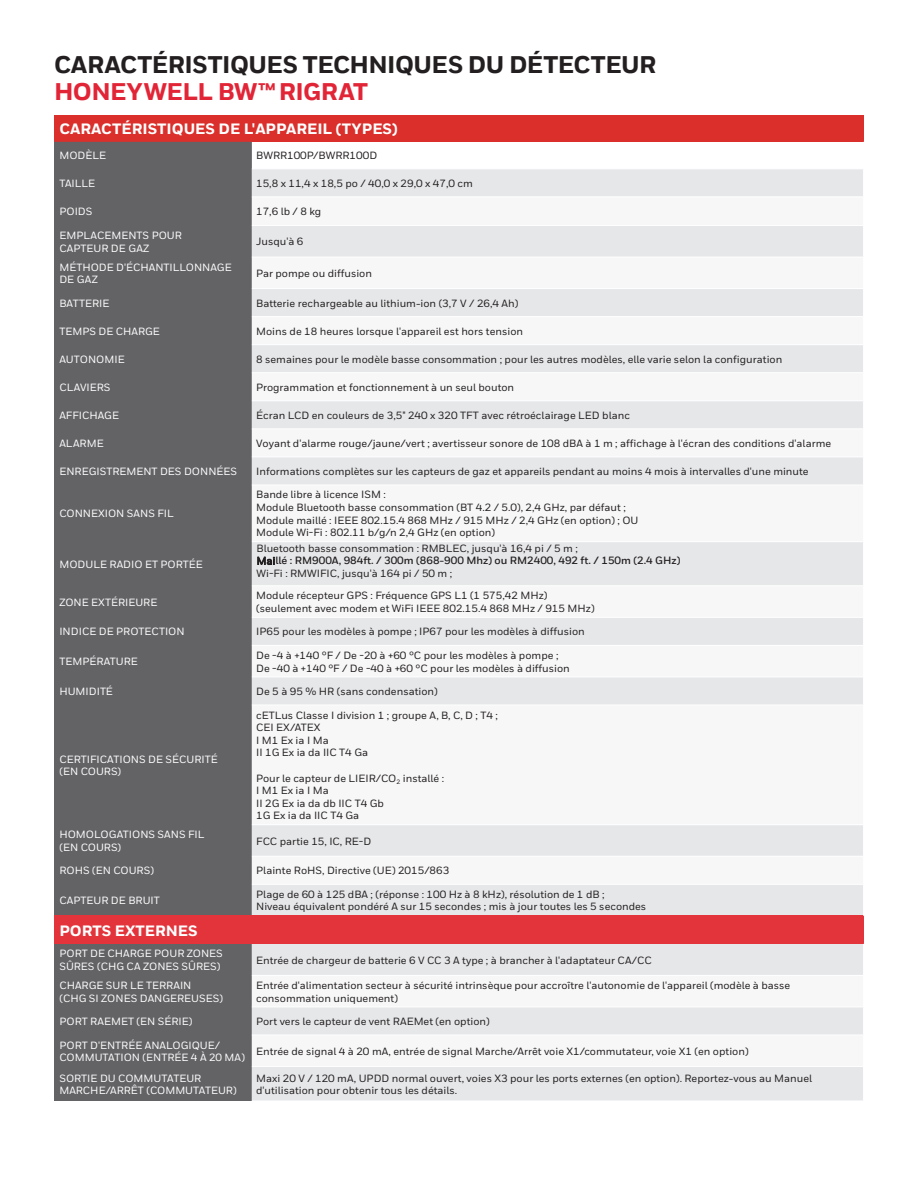
<style>
.page{position:relative;width:918px;height:1188px;background:#fff}
.page>*{position:absolute;margin:0;border:0;box-sizing:border-box;transform-origin:0 0}
._07_Inside__Intro_He{font:800 24px/27px "Honeywell Sans TT";letter-spacing:-.02em;color:#231f20}
._17_Inside__Table_He{font:800 15px "Honeywell Sans";color:#fff}
._19_Inside__Table_Te{font:500 10.5px/12.6px "Honeywell Sans";color:#231f20}
._18_Inside__Table_Su{font:500 10.5px/12.6px "Honeywell Sans";color:#fff}
.s1{color:#e22536}
.s2{font-family:"Honeywell Sans Web";font-weight:700}
</style>
<div class="page">
<div style="left:54px;top:115px;width:810px;height:27px;background:#da2f2b"></div>
<div style="left:54px;top:142px;width:198px;height:959px;background:#636366"></div>
<div style="left:252px;top:169px;width:611px;height:932px;background:#e6e7e9"></div>
<svg style="left:252px;top:198px;width:611px;height:868px"></svg>
<div style="left:54px;top:916px;width:810px;height:28px;background:#e3343c"></div>
<hr style="left:252px;top:197px;width:612px;height:1px;background:#fff">
<hr style="left:252px;top:225px;width:612px;height:1px;background:#fff">
<hr style="left:252px;top:257px;width:612px;height:1px;background:#fff">
<hr style="left:252px;top:288px;width:612px;height:1px;background:#fff">
<hr style="left:252px;top:316px;width:612px;height:1px;background:#fff">
<hr style="left:252px;top:344px;width:612px;height:1px;background:#fff">
<hr style="left:252px;top:372px;width:612px;height:1px;background:#fff">
<hr style="left:252px;top:400px;width:612px;height:1px;background:#fff">
<hr style="left:252px;top:428px;width:612px;height:1px;background:#fff">
<hr style="left:252px;top:457px;width:612px;height:1px;background:#fff">
<hr style="left:252px;top:485px;width:612px;height:1px;background:#fff">
<hr style="left:252px;top:541px;width:612px;height:1px;background:#fff">
<hr style="left:252px;top:585px;width:612px;height:1px;background:#fff">
<hr style="left:252px;top:617px;width:612px;height:1px;background:#fff">
<hr style="left:252px;top:645px;width:612px;height:1px;background:#fff">
<hr style="left:252px;top:677px;width:612px;height:1px;background:#fff">
<hr style="left:252px;top:705px;width:612px;height:1px;background:#fff">
<hr style="left:252px;top:824px;width:612px;height:1px;background:#fff">
<hr style="left:252px;top:856px;width:612px;height:1px;background:#fff">
<hr style="left:252px;top:884px;width:612px;height:1px;background:#fff">
<hr style="left:252px;top:975px;width:612px;height:1px;background:#fff">
<hr style="left:252px;top:1007px;width:612px;height:1px;background:#fff">
<hr style="left:252px;top:1035px;width:612px;height:1px;background:#fff">
<hr style="left:252px;top:1066px;width:612px;height:1px;background:#fff">
<p class="_07_Inside__Intro_He" style="left:54px;top:52px;width:604px">CARACTÉRISTIQUES TECHNIQUES DU DÉTECTEUR<br><span class="s1">HONEYWELL BW™ RIGRAT</span></p>
<p class="_17_Inside__Table_He" style="left:59px;top:120px;width:340px">CARACTÉRISTIQUES DE L'APPAREIL (TYPES)</p>
<p class="_18_Inside__Table_Su" style="left:59px;top:150px;width:48px">MODÈLE</p>
<p class="_19_Inside__Table_Te" style="left:256px;top:150px;width:123px">BWRR100P/BWRR100D</p>
<p class="_18_Inside__Table_Su" style="left:59px;top:177px;width:37px">TAILLE</p>
<p class="_19_Inside__Table_Te" style="left:256px;top:177px;width:218px">15,8 x 11,4 x 18,5 po / 40,0 x 29,0 x 47,0 cm</p>
<p class="_18_Inside__Table_Su" style="left:59px;top:206px;width:35px">POIDS</p>
<p class="_19_Inside__Table_Te" style="left:256px;top:206px;width:67px">17,6 lb / 8 kg</p>
<p class="_18_Inside__Table_Su" style="left:59px;top:229px;width:124px">EMPLACEMENTS POUR<br>CAPTEUR DE GAZ</p>
<p class="_19_Inside__Table_Te" style="left:256px;top:236px;width:49px">Jusqu'à 6</p>
<p class="_18_Inside__Table_Su" style="left:59px;top:261px;width:174px">MÉTHODE D'ÉCHANTILLONNAGE<br>DE GAZ</p>
<p class="_19_Inside__Table_Te" style="left:256px;top:267px;width:117px">Par pompe ou diffusion</p>
<p class="_18_Inside__Table_Su" style="left:59px;top:297px;width:52px">BATTERIE</p>
<p class="_19_Inside__Table_Te" style="left:256px;top:297px;width:264px">Batterie rechargeable au lithium-ion (3,7 V / 26,4 Ah)</p>
<p class="_18_Inside__Table_Su" style="left:59px;top:325px;width:102px">TEMPS DE CHARGE</p>
<p class="_19_Inside__Table_Te" style="left:256px;top:325px;width:268px">Moins de 18 heures lorsque l'appareil est hors tension</p>
<p class="_18_Inside__Table_Su" style="left:59px;top:353px;width:67px">AUTONOMIE</p>
<p class="_19_Inside__Table_Te" style="left:256px;top:353px;width:528px">8 semaines pour le modèle basse consommation ; pour les autres modèles, elle varie selon la configuration</p>
<p class="_18_Inside__Table_Su" style="left:59px;top:381px;width:53px">CLAVIERS</p>
<p class="_19_Inside__Table_Te" style="left:256px;top:381px;width:260px">Programmation et fonctionnement à un seul bouton</p>
<p class="_18_Inside__Table_Su" style="left:59px;top:409px;width:61px">AFFICHAGE</p>
<p class="_19_Inside__Table_Te" style="left:256px;top:409px;width:375px">Écran LCD en couleurs de 3,5" 240 x 320 TFT avec rétroéclairage LED blanc</p>
<p class="_18_Inside__Table_Su" style="left:59px;top:437px;width:46px">ALARME</p>
<p class="_19_Inside__Table_Te" style="left:256px;top:437px;width:577px">Voyant d'alarme rouge/jaune/vert ; avertisseur sonore de 108 dBA à 1 m ; affichage à l'écran des conditions d'alarme</p>
<p class="_18_Inside__Table_Su" style="left:59px;top:465px;width:179px">ENREGISTREMENT DES DONNÉES</p>
<p class="_19_Inside__Table_Te" style="left:256px;top:465px;width:554px">Informations complètes sur les capteurs de gaz et appareils pendant au moins 4 mois à intervalles d'une minute</p>
<p class="_18_Inside__Table_Su" style="left:59px;top:508px;width:116px">CONNEXION SANS FIL</p>
<p class="_19_Inside__Table_Te" style="left:256px;top:489px;width:131px">Bande libre à licence ISM :</p>
<p class="_19_Inside__Table_Te" style="left:256px;top:501px;width:371px">Module Bluetooth basse consommation (BT 4.2 / 5.0), 2,4 GHz, par défaut ;</p>
<p class="_19_Inside__Table_Te" style="left:256px;top:514px;width:384px">Module maillé : IEEE 802.15.4 868 MHz / 915 MHz / 2,4 GHz (en option) ; OU</p>
<p class="_19_Inside__Table_Te" style="left:256px;top:527px;width:240px">Module Wi-Fi : 802.11 b/g/n 2,4 GHz (en option)</p>
<p class="_18_Inside__Table_Su" style="left:59px;top:558px;width:145px">MODULE RADIO ET PORTÉE</p>
<p class="_19_Inside__Table_Te" style="left:257px;top:542px;width:425px">Bluetooth basse consommation : RMBLEC, jusqu'à 16,4 pi / 5 m ;<br>Mai<span class="s2">llé : RM900A, 984ft. / 300m (868-900 Mhz) ou RM2400, 492 ft. / 150m (2.4 GHz)<br></span>Wi-Fi : RMWIFIC, jusqu'à 164 pi / 50 m ;</p>
<p class="_18_Inside__Table_Su" style="left:59px;top:596px;width:99px">ZONE EXTÉRIEURE</p>
<p class="_19_Inside__Table_Te" style="left:256px;top:590px;width:340px">Module récepteur GPS : Fréquence GPS L1 (1 575,42 MHz) (seulement avec modem et WiFi IEEE 802.15.4 868 MHz / 915 MHz)</p>
<p class="_18_Inside__Table_Su" style="left:59px;top:626px;width:127px">INDICE DE PROTECTION</p>
<p class="_19_Inside__Table_Te" style="left:256px;top:626px;width:330px">IP65 pour les modèles à pompe ; IP67 pour les modèles à diffusion</p>
<p class="_18_Inside__Table_Su" style="left:59px;top:655px;width:80px">TEMPÉRATURE</p>
<p class="_19_Inside__Table_Te" style="left:256px;top:649px;width:315px">De -4 à +140 °F / De -20 à +60 °C pour les modèles à pompe ;<br>De -40 à +140 °F / De -40 à +60 °C pour les modèles à diffusion</p>
<p class="_18_Inside__Table_Su" style="left:59px;top:685px;width:55px">HUMIDITÉ</p>
<p class="_19_Inside__Table_Te" style="left:256px;top:685px;width:183px">De 5 à 95 % HR (sans condensation)</p>
<p class="_18_Inside__Table_Su" style="left:59px;top:753px;width:160px">CERTIFICATIONS DE SÉCURITÉ (EN COURS)</p>
<p class="_19_Inside__Table_Te" style="left:256px;top:709px;width:243px">cETLus Classe I division 1 ; groupe A, B, C, D ; T4 ;</p>
<p class="_19_Inside__Table_Te" style="left:256px;top:721px;width:66px">CEI EX/ATEX</p>
<p class="_19_Inside__Table_Te" style="left:256px;top:734px;width:74px">I M1 Ex ia I Ma</p>
<p class="_19_Inside__Table_Te" style="left:256px;top:747px;width:113px">II 1G Ex ia da IIC T4 Ga</p>
<p class="_19_Inside__Table_Te" style="left:256px;top:772px;width:189px">Pour le capteur de LIEIR/CO<sub>2</sub> installé :</p>
<p class="_19_Inside__Table_Te" style="left:256px;top:784px;width:74px">I M1 Ex ia I Ma</p>
<p class="_19_Inside__Table_Te" style="left:256px;top:797px;width:129px">II 2G Ex ia da db IIC T4 Gb</p>
<p class="_19_Inside__Table_Te" style="left:256px;top:810px;width:105px">1G Ex ia da IIC T4 Ga</p>
<p class="_18_Inside__Table_Su" style="left:59px;top:828px;width:147px">HOMOLOGATIONS SANS FIL (EN COURS)</p>
<p class="_19_Inside__Table_Te" style="left:256px;top:835px;width:117px">FCC partie 15, IC, RE-D</p>
<p class="_18_Inside__Table_Su" style="left:59px;top:865px;width:96px">ROHS (EN COURS)</p>
<p class="_19_Inside__Table_Te" style="left:256px;top:865px;width:195px">Plainte RoHS, Directive (UE) 2015/863</p>
<p class="_18_Inside__Table_Su" style="left:59px;top:894px;width:102px">CAPTEUR DE BRUIT</p>
<p class="_19_Inside__Table_Te" style="left:256px;top:888px;width:392px">Plage de 60 à 125 dBA ; (réponse : 100 Hz à 8 kHz), résolution de 1 dB ;<br>Niveau équivalent pondéré A sur 15 secondes ; mis à jour toutes les 5 secondes</p>
<p class="_17_Inside__Table_He" style="left:59px;top:921px;width:140px">PORTS EXTERNES</p>
<p class="_18_Inside__Table_Su" style="left:59px;top:948px;width:165px">PORT DE CHARGE POUR ZONES<br>SÛRES (CHG CA ZONES SÛRES)</p>
<p class="_19_Inside__Table_Te" style="left:256px;top:954px;width:397px">Entrée de chargeur de batterie 6 V CC 3 A type ; à brancher à l'adaptateur CA/CC</p>
<p class="_18_Inside__Table_Su" style="left:59px;top:979px;width:165px">CHARGE SUR LE TERRAIN<br>(CHG SI ZONES DANGEREUSES)</p>
<p class="_19_Inside__Table_Te" style="left:256px;top:979px;width:535px">Entrée d'alimentation secteur à sécurité intrinsèque pour accroître l'autonomie de l'appareil (modèle à basse consommation uniquement)</p>
<p class="_18_Inside__Table_Su" style="left:59px;top:1015px;width:135px">PORT RAEMET (EN SÉRIE)</p>
<p class="_19_Inside__Table_Te" style="left:256px;top:1015px;width:235px">Port vers le capteur de vent RAEMet (en option)</p>
<p class="_18_Inside__Table_Su" style="left:59px;top:1039px;width:187px">PORT D'ENTRÉE ANALOGIQUE/<br>COMMUTATION (ENTRÉE 4 À 20 MA)</p>
<p class="_19_Inside__Table_Te" style="left:256px;top:1045px;width:494px">Entrée de signal 4 à 20 mA, entrée de signal Marche/Arrêt voie X1/commutateur, voie X1 (en option)</p>
<p class="_18_Inside__Table_Su" style="left:59px;top:1072px;width:179px">SORTIE DU COMMUTATEUR<br>MARCHE/ARRÊT (COMMUTATEUR)</p>
<p class="_19_Inside__Table_Te" style="left:256px;top:1072px;width:557px">Maxi 20 V / 120 mA, UPDD normal ouvert, voies X3 pour les ports externes (en option). Reportez-vous au Manuel d'utilisation pour obtenir tous les détails.</p>
</div>
